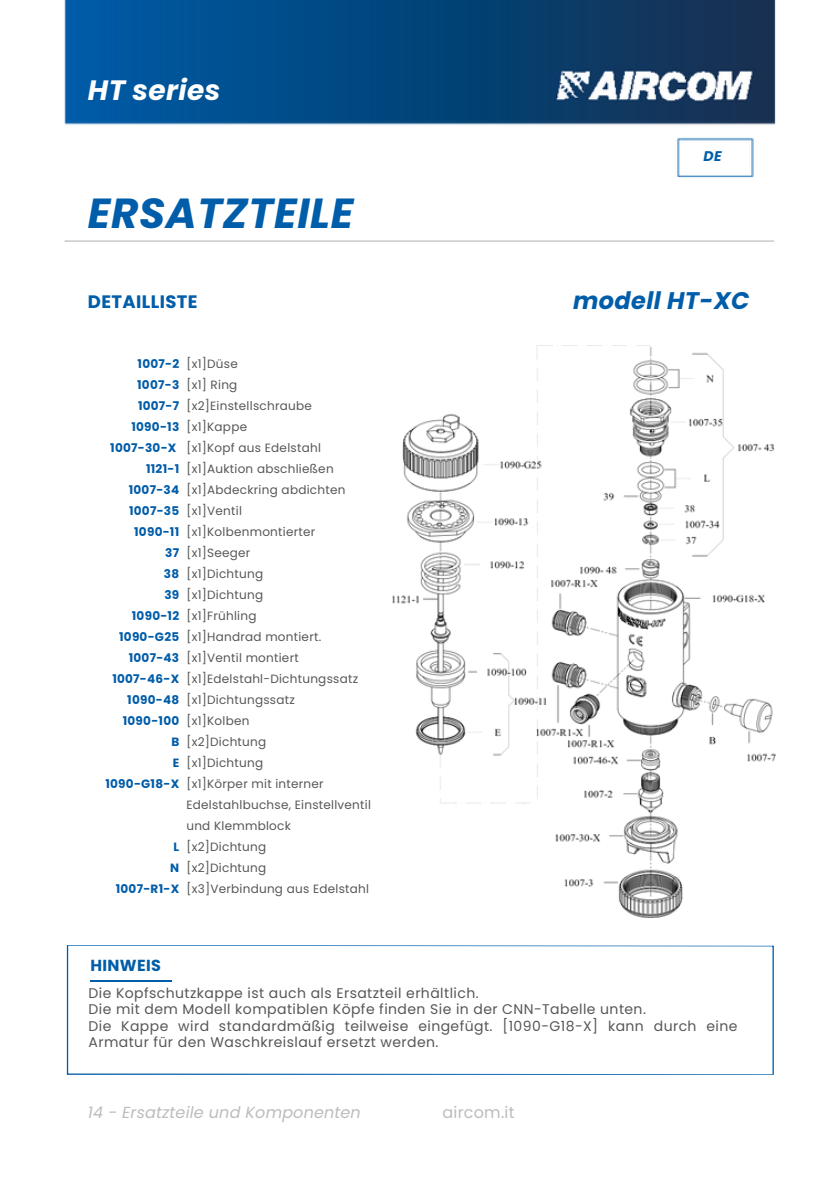
<style>
.page{position:relative;width:839px;height:1191px;background:#fff}
.page>*{position:absolute;margin:0;border:0;box-sizing:border-box;transform-origin:0 0}
.t1{font:italic 700 42px "Poppins";letter-spacing:.015em;color:#005da9}
.t2{font:italic 700 28px "Poppins";letter-spacing:.015em;color:#fff}
.t3{font:italic 700 24px "Poppins";letter-spacing:.015em;color:#005da9}
.t4{font:700 18px "Poppins";letter-spacing:.02em;color:#005da9}
.t5{font:italic 16px "Poppins";letter-spacing:.01em;color:#bcbcbc}
.t6{font:16px "Poppins";letter-spacing:.015em;color:#bcbcbc}
.t7{font:700 16px "Poppins";letter-spacing:.02em;color:#005da9}
.t8{font:14px/16.4px "Poppins";letter-spacing:.03em;color:#575756}
.t9{font:italic 700 14px "Poppins";color:#005da9}
.t10{font:12px/21px "Poppins";letter-spacing:.02em;color:#575756}
.t11{font:700 12px/21px "Poppins";letter-spacing:.02em;color:#005ca9;text-align:right}
</style>
<div class="page">
<img style="left:64px;top:0;width:712px;height:178px">
<img style="left:392px;top:346px;width:383px;height:571px">
<svg style="left:67px;top:945px;width:706px;height:130px"></svg>
<hr style="left:90px;top:980px;width:82px;height:1px;background:#005da9">
<p class="t2" style="left:88px;top:70px;width:134px">HT series</p>
<p class="t1" style="left:88px;top:184px;width:267px">ERSATZTEILE</p>
<p class="t9" style="left:703px;top:146px;width:19px">DE</p>
<p class="t4" style="left:88px;top:289px;width:111px">DETAILLISTE</p>
<p class="t3" style="left:573px;top:284px;width:178px">modell HT-XC</p>
<p class="t11" style="left:138px;top:353px;width:43px">1007-2</p>
<p class="t11" style="left:137px;top:374px;width:44px">1007-3</p>
<p class="t11" style="left:138px;top:395px;width:43px">1007-7</p>
<p class="t11" style="left:110px;top:416px;width:70px">1090-13<br>1007-30-X</p>
<p class="t11" style="left:146px;top:458px;width:35px">1121-1</p>
<p class="t11" style="left:129px;top:479px;width:52px;text-align:center">1007-34<br>1007-35<br>1090-11</p>
<p class="t11" style="left:165px;top:542px;width:15px">37</p>
<p class="t11" style="left:164px;top:563px;width:17px">38</p>
<p class="t11" style="left:164px;top:584px;width:16px">39</p>
<p class="t11" style="left:112px;top:605px;width:68px">1090-12<br>1090-G25<br>1007-43<br>1007-46-X</p>
<p class="t11" style="left:123px;top:689px;width:58px;text-align:center">1090-48<br>1090-100</p>
<p class="t11" style="left:171px;top:731px;width:9px">B</p>
<p class="t11" style="left:173px;top:752px;width:8px">E</p>
<p class="t11" style="left:105px;top:773px;width:75px">1090-G18-X</p>
<p class="t11" style="left:173px;top:836px;width:7px">L</p>
<p class="t11" style="left:170px;top:857px;width:11px">N</p>
<p class="t11" style="left:116px;top:878px;width:65px">1007-R1-X</p>
<p class="t10" style="left:186px;top:353px;width:53px">[x1]Düse</p>
<p class="t10" style="left:186px;top:374px;width:53px">[x1] Ring</p>
<p class="t10" style="left:186px;top:395px;width:127px">[x2]Einstellschraube [x1]Kappe</p>
<p class="t10" style="left:186px;top:437px;width:136px">[x1]Kopf aus Edelstahl</p>
<p class="t10" style="left:186px;top:458px;width:149px">[x1]Auktion abschließen</p>
<p class="t10" style="left:186px;top:479px;width:160px">[x1]Abdeckring abdichten [x1]Ventil</p>
<p class="t10" style="left:186px;top:521px;width:130px">[x1]Kolbenmontierter [x1]Seeger</p>
<p class="t10" style="left:186px;top:563px;width:78px">[x1]Dichtung</p>
<p class="t10" style="left:186px;top:584px;width:78px">[x1]Dichtung</p>
<p class="t10" style="left:186px;top:605px;width:72px">[x1]Frühling</p>
<p class="t10" style="left:186px;top:626px;width:136px">[x1]Handrad montiert. [x1]Ventil montiert</p>
<p class="t10" style="left:186px;top:668px;width:173px">[x1]Edelstahl-Dichtungssatz [x1]Dichtungssatz</p>
<p class="t10" style="left:186px;top:710px;width:65px">[x1]Kolben</p>
<p class="t10" style="left:186px;top:731px;width:81px">[x2]Dichtung</p>
<p class="t10" style="left:186px;top:752px;width:78px">[x1]Dichtung</p>
<p class="t10" style="left:186px;top:773px;width:186px">[x1]Körper mit interner<br>Edelstahlbuchse, Einstellventil und Klemmblock</p>
<p class="t10" style="left:186px;top:836px;width:81px">[x2]Dichtung</p>
<p class="t10" style="left:186px;top:857px;width:81px">[x2]Dichtung</p>
<p class="t10" style="left:186px;top:878px;width:184px">[x3]Verbindung aus Edelstahl</p>
<p class="t7" style="left:90px;top:955px;width:72px">HINWEIS</p>
<p class="t8" style="left:88px;top:985px;width:391px">Die Kopfschutzkappe ist auch als Ersatzteil erhältlich.</p>
<p class="t8" style="left:88px;top:1001px;width:559px">Die mit dem Modell kompatiblen Köpfe finden Sie in der CNN-Tabelle unten.</p>
<p class="t8" style="left:88px;top:1018px;width:650px">Die Kappe wird standardmäßig teilweise eingefügt. [1090-G18-X] kann durch eine<br>Armatur für den Waschkreislauf ersetzt werden.</p>
<p class="t5" style="left:88px;top:1102px;width:274px">14 - Ersatzteile und Komponenten</p>
<p class="t6" style="left:442px;top:1102px;width:74px">aircom.it</p>
</div>
